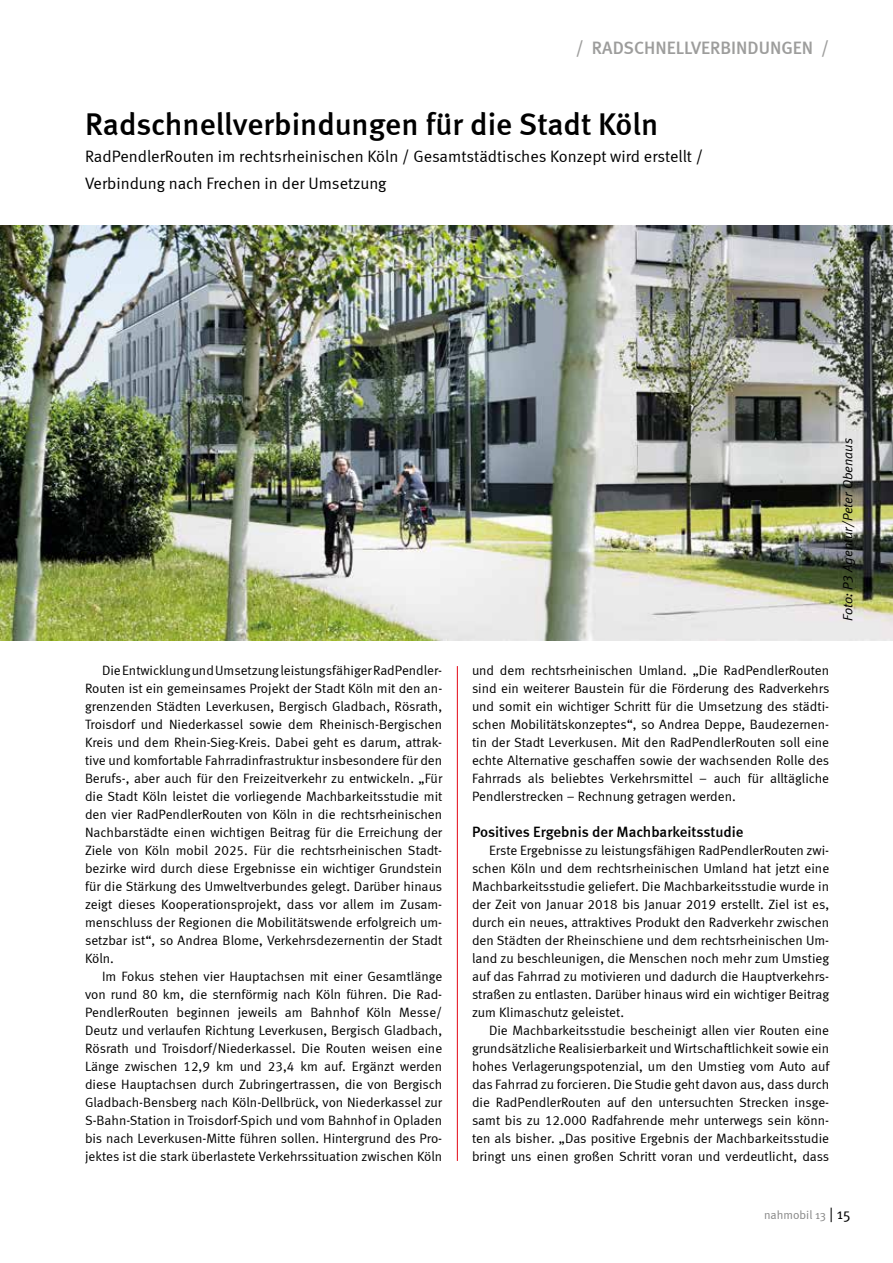
<style>
.page{position:relative;width:893px;height:1263px;background:#fff}
.page>*{position:absolute;margin:0;border:0;box-sizing:border-box;transform-origin:0 0}
.t1{font:31.5px "Meta Medium LF";color:#000}
.t2{font:500 18px "Meta";color:#9d9d9c}
.t3{font:16.5px/27px "Meta Normal LF";color:#000}
.t4{font:15px "Meta Medium LF";color:#000}
.t5{font:13.5px/18px "Meta Normal LF";color:#000;text-align:justify}
.t6{font:italic 13.5px "Meta Normal LF";color:#000}
.t7{font:12px "Meta Normal";letter-spacing:-.005em;color:#878787}
.s1{font-size:15px;color:#000}
</style>
<div class="page">
<hr style="left:457px;top:666px;width:1px;height:495px;background:#e30613">
<img style="left:0;top:225px;width:893px;height:415px">
<h2 class="t2" style="left:576px;top:37px;width:255px">/ RADSCHNELLVERBINDUNGEN /</h2>
<h1 class="t1" style="left:85px;top:106px;width:575px">Radschnellverbindungen für die Stadt Köln</h1>
<p class="t3" style="left:85px;top:143px;width:619px">RadPendlerRouten im rechtsrheinischen Köln / Gesamtstädtisches Konzept wird erstellt /<br>Verbindung nach Frechen in der Umsetzung</p>
<p class="t5" style="left:85px;top:661px;width:359px;text-indent:17px">Die Entwicklung und Umsetzung leistungsfähiger RadPendler-Routen ist ein gemeinsames Projekt der Stadt Köln mit den an&shy;grenzenden Städten Leverkusen, Bergisch Gladbach, Rösrath, Troisdorf und Niederkassel sowie dem Rheinisch-Bergischen Kreis und dem Rhein-Sieg-Kreis. Dabei geht es darum, attrak&shy;tive und komfortable Fahrradinfrastruktur insbesondere für den Berufs-, aber auch für den Freizeitverkehr zu entwickeln. „Für die Stadt Köln leistet die vorliegende Machbarkeitsstudie mit den vier RadPendlerRouten von Köln in die rechtsrheinischen Nachbarstädte einen wichtigen Beitrag für die Erreichung der Ziele von Köln mobil 2025. Für die rechtsrheinischen Stadt&shy;bezirke wird durch diese Ergebnisse ein wichtiger Grundstein für die Stärkung des Umweltverbundes gelegt. Darüber hinaus zeigt dieses Kooperationsprojekt, dass vor allem im Zusam&shy;menschluss der Regionen die Mobilitätswende erfolgreich um&shy;setzbar ist“, so Andrea Blome, Verkehrsdezernentin der Stadt Köln.</p>
<p class="t5" style="left:85px;top:967px;width:359px;text-indent:17px">Im Fokus stehen vier Hauptachsen mit einer Gesamtlänge von rund 80 km, die sternförmig nach Köln führen. Die Rad-PendlerRouten beginnen jeweils am Bahnhof Köln Messe/ Deutz und verlaufen Richtung Leverkusen, Bergisch Gladbach, Rösrath und Troisdorf/Niederkassel. Die Routen weisen eine Länge zwischen 12,9 km und 23,4 km auf. Ergänzt werden diese Hauptachsen durch Zubringertrassen, die von Bergisch Gladbach-Bensberg nach Köln-Dellbrück, von Niederkassel zur S-Bahn-Station in Troisdorf-Spich und vom Bahnhof in Opladen bis nach Leverkusen-Mitte führen sollen. Hintergrund des Pro&shy;jektes ist die stark überlastete Verkehrssituation zwischen Köln</p>
<p class="t6" style="left:840px;top:621px;width:185px;rotate:-90deg">Foto: P3 Agentur/Peter Obenaus</p>
<p class="t5" style="left:472px;top:661px;width:359px">und dem rechtsrheinischen Umland. „Die RadPendlerRouten sind ein weiterer Baustein für die Förderung des Radverkehrs und somit ein wichtiger Schritt für die Umsetzung des städti&shy;schen Mobilitätskonzeptes“, so Andrea Deppe, Baudezernen&shy;tin der Stadt Leverkusen. Mit den RadPendlerRouten soll eine echte Alternative geschaffen sowie der wachsenden Rolle des Fahrrads als beliebtes Verkehrsmittel – auch für alltägliche Pendlerstrecken – Rechnung getragen werden.</p>
<p class="t4" style="left:472px;top:823px;width:273px">Positives Ergebnis der Machbarkeitsstudie</p>
<p class="t5" style="left:472px;top:841px;width:359px;text-indent:17px">Erste Ergebnisse zu leistungsfähigen RadPendlerRouten zwi&shy;schen Köln und dem rechtsrheinischen Umland hat jetzt eine Machbarkeitsstudie geliefert. Die Machbarkeitsstudie wurde in der Zeit von Januar 2018 bis Januar 2019 erstellt. Ziel ist es, durch ein neues, attraktives Produkt den Radverkehr zwischen den Städten der Rheinschiene und dem rechtsrheinischen Um&shy;land zu beschleunigen, die Menschen noch mehr zum Umstieg auf das Fahrrad zu motivieren und dadurch die Hauptverkehrs&shy;straßen zu entlasten. Darüber hinaus wird ein wichtiger Beitrag zum Klimaschutz geleistet.</p>
<p class="t5" style="left:472px;top:1021px;width:359px;text-indent:17px">Die Machbarkeitsstudie bescheinigt allen vier Routen eine grundsätzliche Realisierbarkeit und Wirtschaftlichkeit sowie ein hohes Verlagerungspotenzial, um den Umstieg vom Auto auf das Fahrrad zu forcieren. Die Studie geht davon aus, dass durch die RadPendlerRouten auf den untersuchten Strecken insge&shy;samt bis zu 12.000 Radfahrende mehr unterwegs sein könn&shy;ten als bisher. „Das positive Ergebnis der Machbarkeitsstudie bringt uns einen großen Schritt voran und verdeutlicht, dass</p>
<p class="t7" style="left:764px;top:1208px;width:88px">nahmobil 13 <span class="s1">| 15</span></p>
</div>
